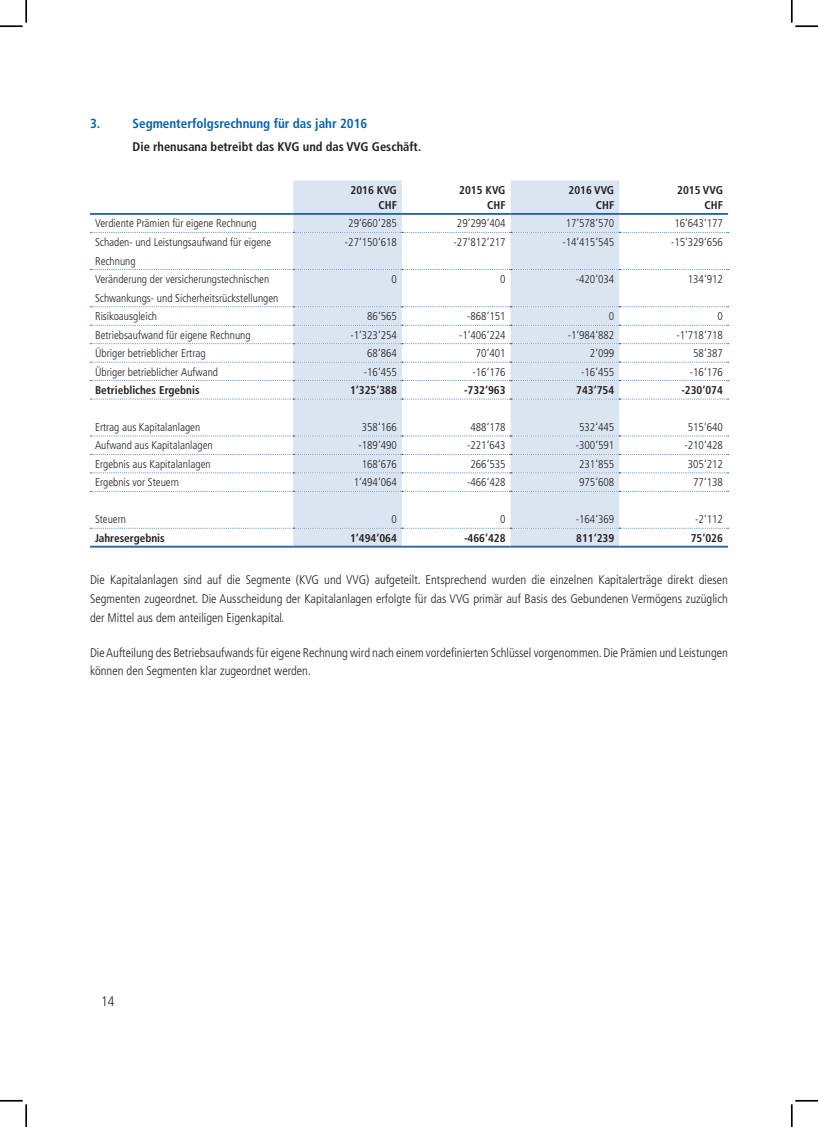
<style>
.page{position:relative;width:818px;height:1127px;background:#fff}
.page>*{position:absolute;margin:0;border:0;box-sizing:border-box;transform-origin:0 0}
.t1{font:300 condensed 13.75px "Frutiger LT Pro";color:#221f1f}
.t2{font:700 condensed 13.12px "Frutiger LT Pro";color:#0064b1}
.t3{font:300 condensed 12.5px/18.8px "Frutiger LT Pro";color:#221f1f;text-align:justify}
.t4{font:700 condensed 12.5px "Frutiger LT Pro";color:#221f1f}
.t5{font:300 condensed 11.25px/18.8px "Frutiger LT Pro";color:#221f1f}
.t6{font:700 condensed 11.25px/15px "Frutiger LT Pro";color:#221f1f;text-align:right}
</style>
<div class="page">
<svg style="left:293px;top:180px;width:326px;height:365px;fill:#dbe5f1"></svg>
<hr style="left:90px;top:213px;width:203px;height:2px;background:#2a62a6">
<hr style="left:293px;top:213px;width:109px;height:2px;background:#2a62a6">
<hr style="left:402px;top:213px;width:109px;height:2px;background:#2a62a6">
<hr style="left:511px;top:213px;width:108px;height:2px;background:#2a62a6">
<hr style="left:619px;top:213px;width:109px;height:2px;background:#2a62a6">
<svg style="left:90px;top:232px;width:639px;height:1px"></svg>
<svg style="left:90px;top:269px;width:639px;height:1px"></svg>
<svg style="left:90px;top:306px;width:639px;height:1px"></svg>
<svg style="left:90px;top:325px;width:639px;height:1px"></svg>
<svg style="left:90px;top:343px;width:639px;height:1px"></svg>
<svg style="left:90px;top:362px;width:639px;height:1px"></svg>
<svg style="left:90px;top:380px;width:639px;height:1px"></svg>
<svg style="left:90px;top:398px;width:639px;height:1px"></svg>
<svg style="left:90px;top:435px;width:639px;height:1px"></svg>
<svg style="left:90px;top:454px;width:639px;height:1px"></svg>
<svg style="left:90px;top:472px;width:639px;height:1px"></svg>
<svg style="left:90px;top:491px;width:639px;height:1px"></svg>
<svg style="left:90px;top:528px;width:639px;height:1px"></svg>
<hr style="left:90px;top:545px;width:203px;height:2px;background:#2a62a6">
<hr style="left:293px;top:545px;width:109px;height:2px;background:#2a62a6">
<hr style="left:402px;top:545px;width:109px;height:2px;background:#2a62a6">
<hr style="left:511px;top:545px;width:108px;height:2px;background:#2a62a6">
<hr style="left:619px;top:545px;width:109px;height:2px;background:#2a62a6">
<hr style="left:0;top:1099px;width:23px;height:2px;background:#000">
<hr style="left:795px;top:1099px;width:23px;height:2px;background:#000">
<svg style="left:0;top:0;width:27px;height:27px"></svg>
<svg style="left:0;top:1100px;width:27px;height:26px"></svg>
<svg style="left:791px;top:0;width:27px;height:27px"></svg>
<svg style="left:791px;top:1100px;width:27px;height:26px"></svg>
<p class="t2" style="left:90px;top:117px;width:12px">3.</p>
<p class="t2" style="left:133px;top:117px;width:236px">Segmenterfolgsrechnung für das jahr 2016</p>
<p class="t4" style="left:133px;top:140px;width:290px">Die rhenusana betreibt das KVG und das VVG Geschäft.</p>
<p class="t6" style="left:351px;top:183px;width:48px">2016 KVG<br>CHF</p>
<p class="t6" style="left:459px;top:183px;width:48px">2015 KVG<br>CHF</p>
<p class="t6" style="left:568px;top:183px;width:47px">2016 VVG<br>CHF</p>
<p class="t6" style="left:677px;top:183px;width:47px">2015 VVG<br>CHF</p>
<p class="t5" style="left:95px;top:214px;width:163px">Verdiente Prämien für eigene Rechnung</p>
<p class="t5" style="left:348px;top:214px;width:50px">29‘660‘285</p>
<p class="t5" style="left:457px;top:214px;width:50px">29‘299‘404</p>
<p class="t5" style="left:566px;top:214px;width:50px">17‘578‘570</p>
<p class="t5" style="left:674px;top:214px;width:50px">16‘643‘177</p>
<p class="t5" style="left:95px;top:233px;width:178px">Schaden- und Leistungsaufwand für eigene<br>Rechnung</p>
<p class="t5" style="left:345px;top:233px;width:53px">-27‘150‘618</p>
<p class="t5" style="left:454px;top:233px;width:53px">-27‘812‘217</p>
<p class="t5" style="left:562px;top:233px;width:53px">-14‘415‘545</p>
<p class="t5" style="left:671px;top:233px;width:53px">-15‘329‘656</p>
<p class="t5" style="left:95px;top:270px;width:185px">Veränderung der versicherungstechnischen<br>Schwankungs- und Sicherheitsrückstellungen</p>
<p class="t5" style="left:391px;top:270px;width:7px">0</p>
<p class="t5" style="left:500px;top:270px;width:7px">0</p>
<p class="t5" style="left:576px;top:270px;width:40px">-420‘034</p>
<p class="t5" style="left:688px;top:270px;width:37px">134‘912</p>
<p class="t5" style="left:95px;top:307px;width:64px">Risikoausgleich</p>
<p class="t5" style="left:367px;top:307px;width:31px">86‘565</p>
<p class="t5" style="left:467px;top:307px;width:40px">-868‘151</p>
<p class="t5" style="left:609px;top:307px;width:7px">0</p>
<p class="t5" style="left:717px;top:307px;width:7px">0</p>
<p class="t5" style="left:95px;top:326px;width:157px">Betriebsaufwand für eigene Rechnung</p>
<p class="t5" style="left:350px;top:326px;width:48px">-1‘323‘254</p>
<p class="t5" style="left:459px;top:326px;width:48px">-1‘406‘224</p>
<p class="t5" style="left:568px;top:326px;width:48px">-1‘984‘882</p>
<p class="t5" style="left:676px;top:326px;width:48px">-1‘718‘718</p>
<p class="t5" style="left:95px;top:344px;width:112px">Übriger betrieblicher Ertrag</p>
<p class="t5" style="left:367px;top:344px;width:31px">68‘864</p>
<p class="t5" style="left:476px;top:344px;width:31px">70‘401</p>
<p class="t5" style="left:590px;top:344px;width:26px">2‘099</p>
<p class="t5" style="left:693px;top:344px;width:31px">58‘387</p>
<p class="t5" style="left:95px;top:362px;width:125px">Übriger betrieblicher Aufwand</p>
<p class="t5" style="left:364px;top:362px;width:35px">-16‘455</p>
<p class="t5" style="left:472px;top:362px;width:35px">-16‘176</p>
<p class="t5" style="left:581px;top:362px;width:35px">-16‘455</p>
<p class="t5" style="left:690px;top:362px;width:35px">-16‘176</p>
<p class="t6" style="left:95px;top:383px;width:106px">Betriebliches Ergebnis</p>
<p class="t6" style="left:350px;top:383px;width:48px">1‘325‘388</p>
<p class="t6" style="left:464px;top:383px;width:43px">-732‘963</p>
<p class="t6" style="left:576px;top:383px;width:40px">743‘754</p>
<p class="t6" style="left:681px;top:383px;width:43px">-230‘074</p>
<p class="t5" style="left:95px;top:418px;width:107px">Ertrag aus Kapitalanlagen</p>
<p class="t5" style="left:362px;top:418px;width:37px">358‘166</p>
<p class="t5" style="left:470px;top:418px;width:37px">488‘178</p>
<p class="t5" style="left:579px;top:418px;width:37px">532‘445</p>
<p class="t5" style="left:688px;top:418px;width:37px">515‘640</p>
<p class="t5" style="left:95px;top:436px;width:119px">Aufwand aus Kapitalanlagen</p>
<p class="t5" style="left:358px;top:436px;width:40px">-189‘490</p>
<p class="t5" style="left:467px;top:436px;width:40px">-221‘643</p>
<p class="t5" style="left:576px;top:436px;width:40px">-300‘591</p>
<p class="t5" style="left:684px;top:436px;width:40px">-210‘428</p>
<p class="t5" style="left:95px;top:455px;width:117px">Ergebnis aus Kapitalanlagen</p>
<p class="t5" style="left:362px;top:455px;width:37px">168‘676</p>
<p class="t5" style="left:470px;top:455px;width:37px">266‘535</p>
<p class="t5" style="left:579px;top:455px;width:37px">231‘855</p>
<p class="t5" style="left:688px;top:455px;width:37px">305‘212</p>
<p class="t5" style="left:95px;top:473px;width:85px">Ergebnis vor Steuern</p>
<p class="t5" style="left:354px;top:473px;width:45px">1‘494‘064</p>
<p class="t5" style="left:467px;top:473px;width:40px">-466‘428</p>
<p class="t5" style="left:579px;top:473px;width:37px">975‘608</p>
<p class="t5" style="left:693px;top:473px;width:31px">77‘138</p>
<p class="t5" style="left:95px;top:510px;width:33px">Steuern</p>
<p class="t5" style="left:391px;top:510px;width:7px">0</p>
<p class="t5" style="left:500px;top:510px;width:7px">0</p>
<p class="t5" style="left:576px;top:510px;width:40px">-164‘369</p>
<p class="t5" style="left:695px;top:510px;width:29px">-2‘112</p>
<p class="t6" style="left:95px;top:530px;width:71px">Jahresergebnis</p>
<p class="t6" style="left:350px;top:530px;width:48px">1‘494‘064</p>
<p class="t6" style="left:464px;top:530px;width:43px">-466‘428</p>
<p class="t6" style="left:576px;top:530px;width:40px">811‘239</p>
<p class="t6" style="left:691px;top:530px;width:34px">75‘026</p>
<p class="t3" style="left:90px;top:571px;width:639px">Die Kapitalanlagen sind auf die Segmente (KVG und VVG) aufgeteilt. Entsprechend wurden die einzelnen Kapitalerträge direkt diesen Segmenten zugeordnet. Die Ausscheidung der Kapitalanlagen erfolgte für das VVG primär auf Basis des Gebundenen Vermögens zuzüglich der Mittel aus dem anteiligen Eigenkapital.</p>
<p class="t3" style="left:90px;top:643px;width:639px">Die Aufteilung des Betriebsaufwands für eigene Rechnung wird nach einem vordefinierten Schlüssel vorgenommen. Die Prämien und Leistungen können den Segmenten klar zugeordnet werden.</p>
<p class="t1" style="left:101px;top:994px;width:15px">14</p>
</div>
